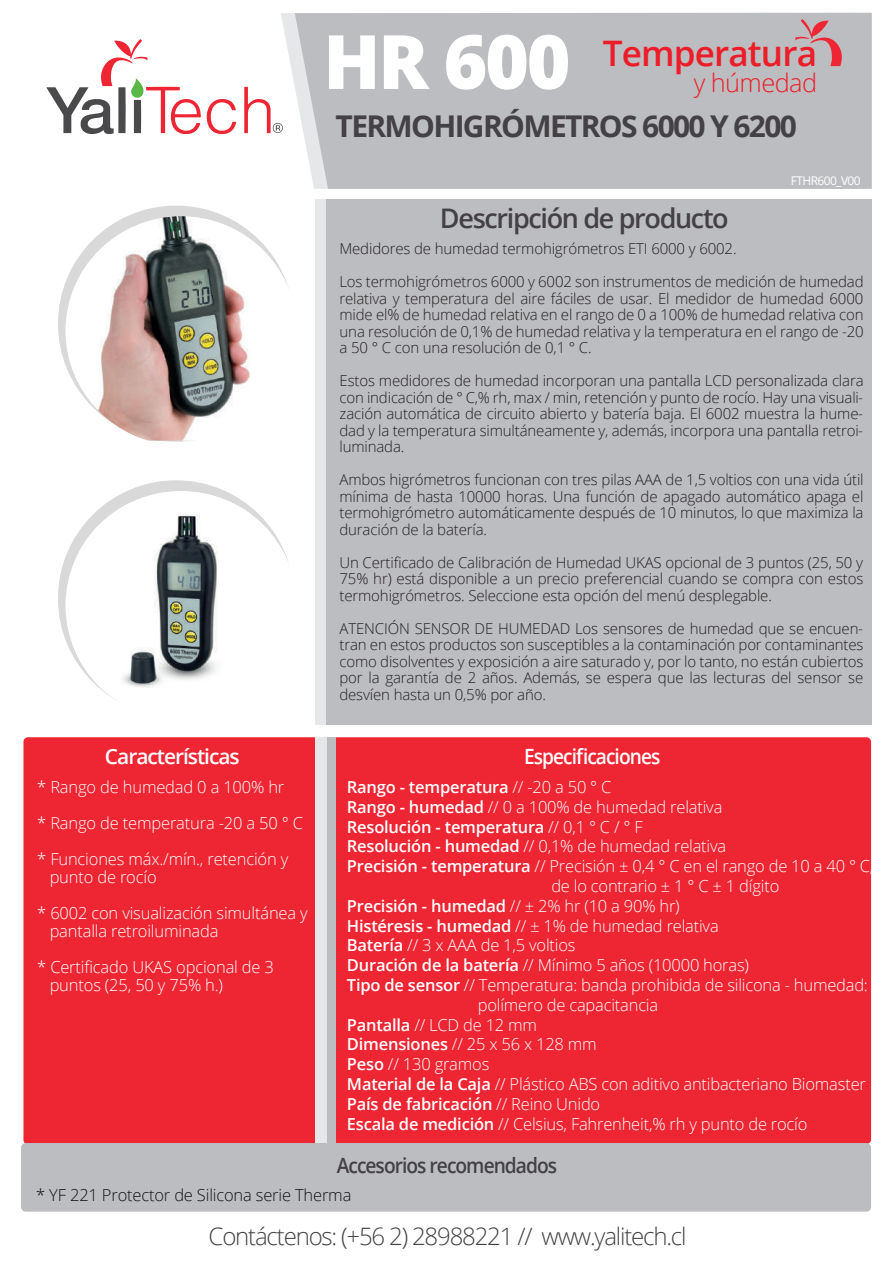
<style>
.page{position:relative;width:893px;height:1263px;background:#fff}
.page>*{position:absolute;margin:0;border:0;box-sizing:border-box;transform-origin:0 0}
.t1{font:800 75px "Open Sans";color:#fff}
.t2{font:600 35.1px "Open Sans";letter-spacing:-.025em;color:#ec1d29}
.t3{font:700 30px "Open Sans";letter-spacing:-.055em;color:#444145}
.t4{font:600 27px "Open Sans";letter-spacing:-.05em;color:#444145}
.t5{font:300 25.35px "Open Sans";letter-spacing:-.025em;color:#ec1d29}
.t6{font:300 24px "Open Sans";letter-spacing:-.05em;color:#444145}
.t7{font:600 21px "Open Sans";letter-spacing:-.05em;color:#444145;scale:.91 1}
.t8{font:600 21px "Open Sans";letter-spacing:-.05em;color:#fff;scale:.91 1}
.t9{font:600 21px "Open Sans";letter-spacing:-.05em;color:#fff}
.t10{font:300 16.5px/36px "Open Sans";letter-spacing:-.01em;color:#fff}
.t11{font:600 16.5px "Open Sans";letter-spacing:-.015em;color:#fff}
.t12{font:300 16.5px "Open Sans";letter-spacing:-.01em;color:#101315}
.t13{font:300 15px/16.5px "Open Sans";letter-spacing:-.01em;color:#231f20;text-align:justify}
.t14{font:12px "Open Sans";letter-spacing:-.05em;color:#fff}
.s1{font-weight:300}
.s2{font-weight:600}
</style>
<div class="page">
<div style="left:315px;top:200px;width:555px;height:525px;background:#e6e7e9"></div>
<div style="left:327px;top:200px;width:545px;height:525px;background:#bcbdc0"></div>
<svg style="left:281px;top:13px;width:14px;height:73px"></svg>
<div style="left:295px;top:13px;width:577px;height:176px;background:#bcbdc0"></div>
<div style="left:23px;top:737px;width:303px;height:407px;background:#ee2533;border-radius:5px"></div>
<div style="left:326px;top:737px;width:545px;height:407px;background:#ee2533;border-radius:5px"></div>
<div style="left:21px;top:1143px;width:850px;height:68px;background:#bcbdc0;border-radius:5px"></div>
<div style="left:315px;top:737px;width:16px;height:405px;background:#e6e7e9"></div>
<div style="left:327px;top:737px;width:9px;height:407px;background:#bcbdc0"></div>
<svg style="left:207px;top:99px;width:29px;height:35px"></svg>
<svg style="left:46px;top:39px;width:155px;height:95px"></svg>
<svg style="left:244px;top:87px;width:39px;height:46px"></svg>
<svg style="left:795px;top:19px;width:47px;height:47px;background:#c69ba1"></svg>
<img style="left:65px;top:216px;width:223px;height:225px">
<div style="left:58px;top:480px;width:236px;height:236px;background:#dad9da;border-radius:50%"></div>
<svg style="left:65px;top:491px;width:229px;height:225px"></svg>
<img style="left:79px;top:503px;width:191px;height:191px">
<h1 class="t1" style="left:323px;top:5px;width:249px">HR 600</h1>
<h2 class="t2" style="left:603px;top:30px;width:216px">Temperatura</h2>
<h3 class="t5" style="left:694px;top:65px;width:125px">y húmedad</h3>
<h3 class="t3" style="left:336px;top:105px;width:463px">TERMOHIGRÓMETROS 6000 Y 6200</h3>
<h3 class="t4" style="left:440px;top:200px;width:290px">Descripción de producto</h3>
<p class="t14" style="left:791px;top:173px;width:71px">FTHR600_V00</p>
<h3 class="t9" style="left:105px;top:742px;width:136px">Características</h3>
<p class="t10" style="left:37px;top:768px;width:267px">* Rango de humedad 0 a 100% hr<br>* Rango de temperatura -20 a 50 ° C * Funciones máx./mín., retención y</p>
<p class="t10" style="left:37px;top:858px;width:272px;text-indent:12px">punto de rocío<br>* 6002 con visualización simultánea y</p>
<p class="t10" style="left:37px;top:912px;width:238px;text-indent:12px">pantalla retroiluminada<br>* Certificado UKAS opcional de 3</p>
<p class="t10" style="left:50px;top:966px;width:175px">puntos (25, 50 y 75% h.)</p>
<p class="t13" style="left:339px;top:240px;width:399px">Medidores de humedad termohigrómetros ETI 6000 y 6002.</p>
<p class="t13" style="left:339px;top:273px;width:526px">Los termohigrómetros 6000 y 6002 son instrumentos de medición de humedad relativa y temperatura del aire fáciles de usar. El medidor de humedad 6000 mide el% de humedad relativa en el rango de 0 a 100% de humedad relativa con una resolución de 0,1% de humedad relativa y la temperatura en el rango de -20 a 50 ° C con una resolución de 0,1 ° C.</p>
<p class="t13" style="left:339px;top:372px;width:526px">Estos medidores de humedad incorporan una pantalla LCD personalizada clara con indicación de ° C,% rh, max / min, retención y punto de rocío. Hay una visuali&shy;zación automática de circuito abierto y batería baja. El 6002 muestra la hume&shy;dad y la temperatura simultáneamente y, además, incorpora una pantalla retroi&shy;luminada.</p>
<p class="t13" style="left:339px;top:471px;width:526px">Ambos higrómetros funcionan con tres pilas AAA de 1,5 voltios con una vida útil mínima de hasta 10000 horas. Una función de apagado automático apaga el termohigrómetro automáticamente después de 10 minutos, lo que maximiza la duración de la batería.</p>
<p class="t13" style="left:339px;top:554px;width:525px">Un Certificado de Calibración de Humedad UKAS opcional de 3 puntos (25, 50 y 75% hr) está disponible a un precio preferencial cuando se compra con estos termohigrómetros. Seleccione esta opción del menú desplegable.</p>
<p class="t13" style="left:339px;top:620px;width:526px">ATENCIÓN SENSOR DE HUMEDAD Los sensores de humedad que se encuen&shy;tran en estos productos son susceptibles a la contaminación por contaminantes como disolventes y exposición a aire saturado y, por lo tanto, no están cubiertos por la garantía de 2 años. Además, se espera que las lecturas del sensor se desvíen hasta un 0,5% por año.</p>
<h3 class="t8" style="left:524px;top:742px;width:151px">Especificaciones</h3>
<p class="t11" style="left:347px;top:776px;width:266px">Rango - temperatura <span class="s1">// -20 a 50 ° C</span></p>
<p class="t10" style="left:347px;top:788px;width:377px"><span class="s2">Rango - humedad</span> // 0 a 100% de humedad relativa</p>
<p class="t11" style="left:347px;top:815px;width:297px">Resolución - temperatura <span class="s1">// 0,1 ° C / ° F</span></p>
<p class="t10" style="left:347px;top:828px;width:381px"><span class="s2">Resolución - humedad</span> // 0,1% de humedad relativa</p>
<p class="t10" style="left:347px;top:848px;width:528px"><span class="s2">Precisión - temperatura</span> // Precisión ± 0,4 ° C en el rango de 10 a 40 ° C,</p>
<p class="t10" style="left:551px;top:867px;width:229px">de lo contrario ± 1 ° C ± 1 dígito</p>
<p class="t11" style="left:347px;top:894px;width:334px">Precisión - humedad <span class="s1">// ± 2% hr (10 a 90% hr)</span></p>
<p class="t10" style="left:347px;top:907px;width:373px"><span class="s2">Histéresis - humedad</span> // ± 1% de humedad relativa</p>
<p class="t10" style="left:347px;top:927px;width:230px"><span class="s2">Batería</span> // 3 x AAA de 1,5 voltios</p>
<p class="t10" style="left:347px;top:947px;width:404px"><span class="s2">Duración de la batería</span> // Mínimo 5 años (10000 horas)</p>
<p class="t10" style="left:347px;top:966px;width:522px"><span class="s2">Tipo de sensor</span> // Temperatura: banda prohibida de silicona - humedad:</p>
<p class="t10" style="left:478px;top:986px;width:182px">polímero de capacitancia</p>
<p class="t10" style="left:347px;top:1006px;width:192px"><span class="s2">Pantalla</span> // LCD de 12 mm</p>
<p class="t10" style="left:347px;top:1026px;width:251px"><span class="s2">Dimensiones</span> // 25 x 56 x 128 mm</p>
<p class="t10" style="left:347px;top:1046px;width:144px"><span class="s2">Peso</span> // 130 gramos</p>
<p class="t10" style="left:347px;top:1065px;width:520px"><span class="s2">Material de la Caja</span> // Plástico ABS con aditivo antibacteriano Biomaster</p>
<p class="t11" style="left:347px;top:1092px;width:255px">País de fabricación <span class="s1">// Reino Unido</span></p>
<p class="t10" style="left:347px;top:1105px;width:462px"><span class="s2">Escala de medición</span> // Celsius, Fahrenheit,% rh y punto de rocío</p>
<h3 class="t7" style="left:337px;top:1150px;width:244px">Accesorios recomendados</h3>
<p class="t12" style="left:36px;top:1184px;width:317px">* YF 221 Protector de Silicona serie Therma</p>
<h3 class="t6" style="left:209px;top:1219px;width:479px">Contáctenos: (+56 2) 28988221 // www.yalitech.cl</h3>
</div>
